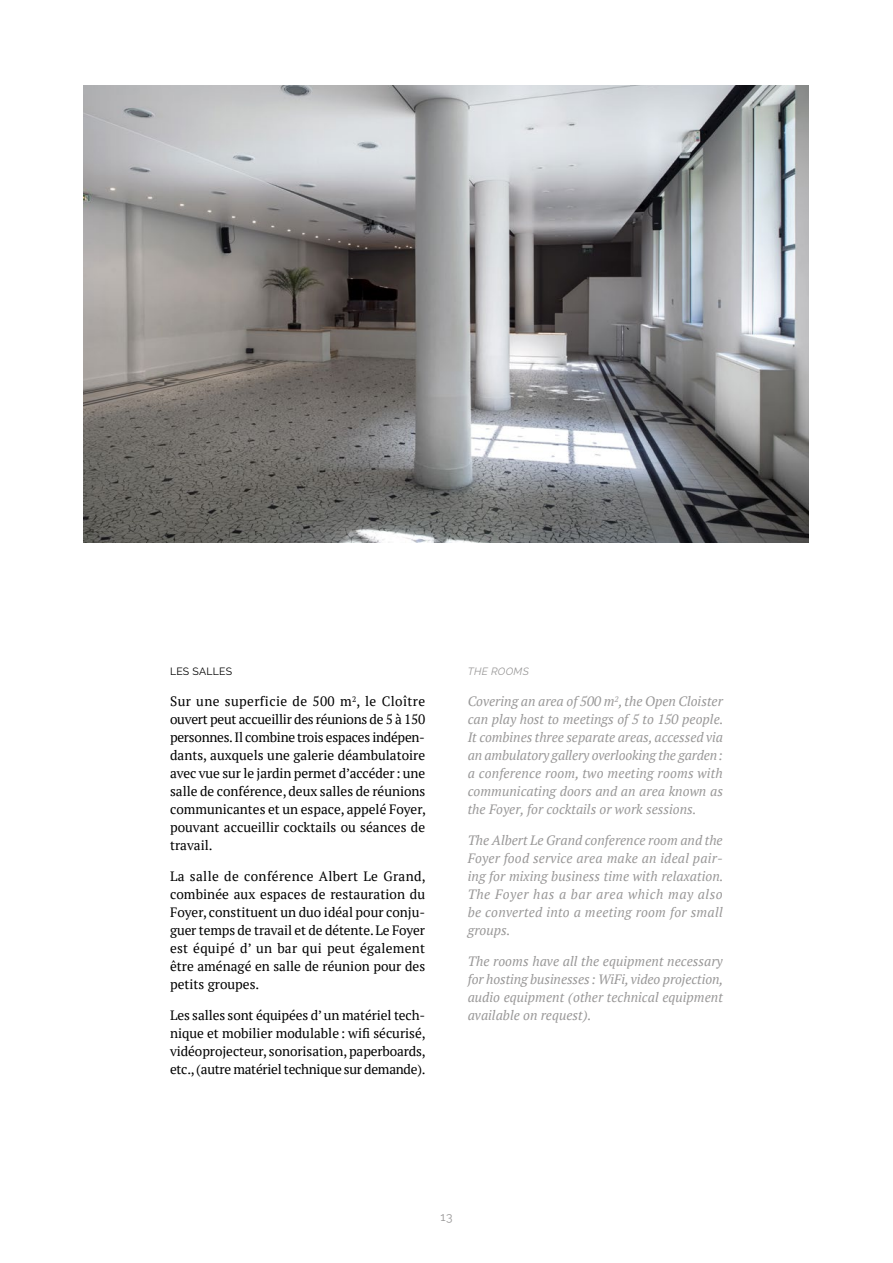
<style>
.page{position:relative;width:893px;height:1263px;background:#fff}
.page>*{position:absolute;margin:0;border:0;box-sizing:border-box;transform-origin:0 0}
.t1{font:13.5px/18px "PT Serif";color:#000;text-align:justify}
.t2{font:italic 13.5px/18px "PT Serif";color:#999898;text-align:justify}
.t3{font:12px "Raleway";color:#999898}
.t4{font:10.5px "Raleway";letter-spacing:.025em;color:#000}
.t5{font:italic 10.5px "Raleway";letter-spacing:.025em;color:#999898}
</style>
<div class="page">
<img style="left:84px;top:85px;width:725px;height:457px">
<p class="t4" style="left:170px;top:665px;width:63px">LES SALLES</p>
<p class="t1" style="left:170px;top:692px;width:257px">Sur une superficie de 500 m<sup>2</sup>, le Cloître ouvert peut accueillir des réunions de 5 à 150 personnes. Il combine trois espaces indépen&shy;dants, auxquels une galerie déambulatoire avec vue sur le jardin permet d’accéder: une salle de conférence, deux salles de réunions communicantes et un espace, appelé Foyer, pouvant accueillir cocktails ou séances de travail.</p>
<p class="t1" style="left:170px;top:867px;width:257px">La salle de conférence Albert Le Grand, combinée aux espaces de restauration du Foyer, constituent un duo idéal pour conju&shy;guer temps de travail et de détente. Le Foyer est équipé d’ un bar qui peut également être aménagé en salle de réunion pour des petits groupes.</p>
<p class="t1" style="left:170px;top:1005px;width:257px">Les salles sont équipées d’ un matériel tech&shy;nique et mobilier modulable : wifi sécurisé, vidéoprojecteur, sonorisation, paperboards, etc., (autre matériel technique sur demande).</p>
<p class="t5" style="left:468px;top:665px;width:63px">THE ROOMS</p>
<p class="t2" style="left:468px;top:692px;width:257px">Covering an area of 500 m<sup>2</sup>, the Open Cloister can play host to meetings of 5 to 150 people.<br>It combines three separate areas, accessed via an ambulatory gallery overlooking the garden: a conference room, two meeting rooms with communicating doors and an area known as the Foyer, for cocktails or work sessions.</p>
<p class="t2" style="left:468px;top:831px;width:257px">The Albert Le Grand conference room and the Foyer food service area make an ideal pair&shy;ing for mixing business time with relaxation.<br>The Foyer has a bar area which may also be converted into a meeting room for small groups.</p>
<p class="t2" style="left:468px;top:952px;width:257px">The rooms have all the equipment necessary for hosting businesses : WiFi, video projection, audio equipment (other technical equipment available on request).</p>
<p class="t3" style="left:440px;top:1210px;width:14px">13</p>
</div>
